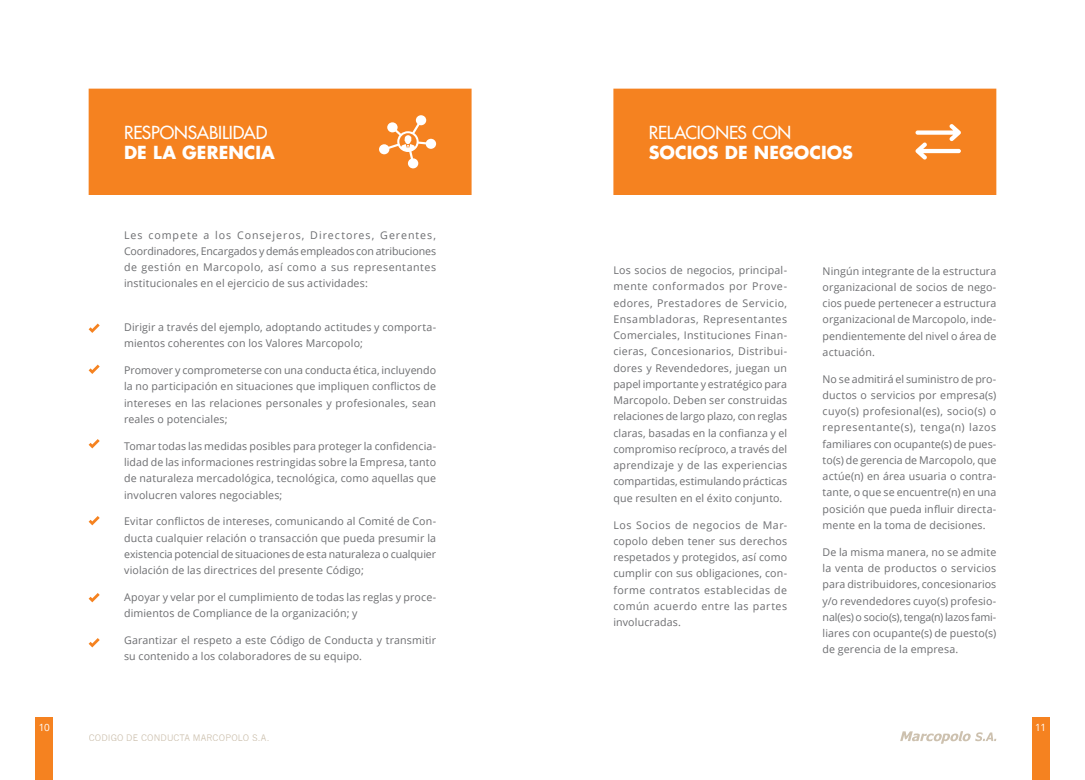
<style>
.page{position:relative;width:1085px;height:780px;background:#fff}
.page>*{position:absolute;margin:0;border:0;box-sizing:border-box;transform-origin:0 0}
.t1{font:500 17.5px "Futura Std";letter-spacing:-.01em;color:#fff}
.t2{font:700 17.5px "Futura Std";letter-spacing:.005em;color:#fff}
.t3{font:10.62px/16.2px "Open Sans";letter-spacing:.015em;color:#6c6d70;text-align:justify}
.t4{font:10px "Open Sans";color:#fff}
.t5{font:8.75px "News Gothic";letter-spacing:.015em;color:#cdc1af}
</style>
<div class="page">
<div style="left:1031px;top:718px;width:18px;height:62px;background:#f58220"></div>
<div style="left:35px;top:718px;width:18px;height:62px;background:#f58220"></div>
<svg style="left:900px;top:731px;width:96px;height:12px"></svg>
<div style="left:89px;top:89px;width:382px;height:106px;background:#f58220"></div>
<svg style="left:89px;top:323px;width:11px;height:10px"></svg>
<svg style="left:89px;top:364px;width:11px;height:10px"></svg>
<svg style="left:89px;top:439px;width:11px;height:9px"></svg>
<svg style="left:89px;top:516px;width:11px;height:9px"></svg>
<svg style="left:89px;top:593px;width:11px;height:9px"></svg>
<svg style="left:89px;top:638px;width:11px;height:9px"></svg>
<svg style="left:379px;top:115px;width:57px;height:53px"></svg>
<div style="left:613px;top:89px;width:383px;height:106px;background:#f58220"></div>
<svg style="left:915px;top:124px;width:45px;height:35px"></svg>
<h1 class="t1" style="left:124px;top:122px;width:145px">RESPONSABILIDAD</h1>
<h1 class="t2" style="left:124px;top:141px;width:152px">DE LA GERENCIA</h1>
<p class="t3" style="left:124px;top:226px;width:313px">Les compete a los Consejeros, Directores, Gerentes, Coordinadores, Encargados y demás empleados con atribuciones de gestión en Marcopolo, así como a sus representantes institucionales en el ejercicio de sus actividades:</p>
<p class="t3" style="left:124px;top:318px;width:313px">Dirigir a través del ejemplo, adoptando actitudes y comporta&shy;mientos coherentes con los Valores Marcopolo;</p>
<p class="t3" style="left:124px;top:362px;width:313px">Promover y comprometerse con una conducta ética, incluyendo la no participación en situaciones que impliquen conflictos de intereses en las relaciones personales y profesionales, sean reales o potenciales;</p>
<p class="t3" style="left:124px;top:437px;width:313px">Tomar todas las medidas posibles para proteger la confidencia&shy;lidad de las informaciones restringidas sobre la Empresa, tanto de naturaleza mercadológica, tecnológica, como aquellas que involucren valores negociables;</p>
<p class="t3" style="left:124px;top:513px;width:313px">Evitar conflictos de intereses, comunicando al Comité de Con&shy;ducta cualquier relación o transacción que pueda presumir la existencia potencial de situaciones de esta naturaleza o cualquier violación de las directrices del presente Código;</p>
<p class="t3" style="left:124px;top:588px;width:313px">Apoyar y velar por el cumplimiento de todas las reglas y proce&shy;dimientos de Compliance de la organización; y</p>
<p class="t3" style="left:124px;top:632px;width:313px">Garantizar el respeto a este Código de Conducta y transmitir su contenido a los colaboradores de su equipo.</p>
<h1 class="t1" style="left:648px;top:122px;width:144px">RELACIONES CON</h1>
<h1 class="t2" style="left:648px;top:141px;width:206px">SOCIOS DE NEGOCIOS</h1>
<p class="t3" style="left:613px;top:262px;width:175px">Los socios de negocios, principal&shy;mente conformados por Prove&shy;edores, Prestadores de Servicio, Ensambladoras, Representantes Comerciales, Instituciones Finan&shy;cieras, Concesionarios, Distribui&shy;dores y Revendedores, juegan un papel importante y estratégico para Marcopolo. Deben ser construidas relaciones de largo plazo, con reglas claras, basadas en la confianza y el compromiso recíproco, a través del aprendizaje y de las experiencias compartidas, estimulando prácticas que resulten en el éxito conjunto.</p>
<p class="t3" style="left:613px;top:516px;width:175px">Los Socios de negocios de Mar&shy;copolo deben tener sus derechos respetados y protegidos, así como cumplir con sus obligaciones, con&shy;forme contratos establecidas de común acuerdo entre las partes involucradas.</p>
<p class="t3" style="left:822px;top:262px;width:175px">Ningún integrante de la estructura organizacional de socios de nego&shy;cios puede pertenecer a estructura organizacional de Marcopolo, inde&shy;pendientemente del nivel o área de actuación.</p>
<p class="t3" style="left:822px;top:370px;width:175px">No se admitirá el suministro de pro&shy;ductos o servicios por empresa(s) cuyo(s) profesional(es), socio(s) o representante(s), tenga(n) lazos familiares con ocupante(s) de pues&shy;to(s) de gerencia de Marcopolo, que actúe(n) en área usuaria o contra&shy;tante, o que se encuentre(n) en una posición que pueda influir directa&shy;mente en la toma de decisiones.</p>
<p class="t3" style="left:822px;top:543px;width:175px">De la misma manera, no se admite la venta de productos o servicios para distribuidores, concesionarios y/o revendedores cuyo(s) profesio&shy;nal(es) o socio(s), tenga(n) lazos fami&shy;liares con ocupante(s) de puesto(s) de gerencia de la empresa.</p>
<p class="t4" style="left:39px;top:720px;width:13px">10</p>
<p class="t4" style="left:1035px;top:720px;width:12px">11</p>
<p class="t5" style="left:89px;top:732px;width:182px">CODIGO DE CONDUCTA MARCOPOLO S.A.</p>
</div>
